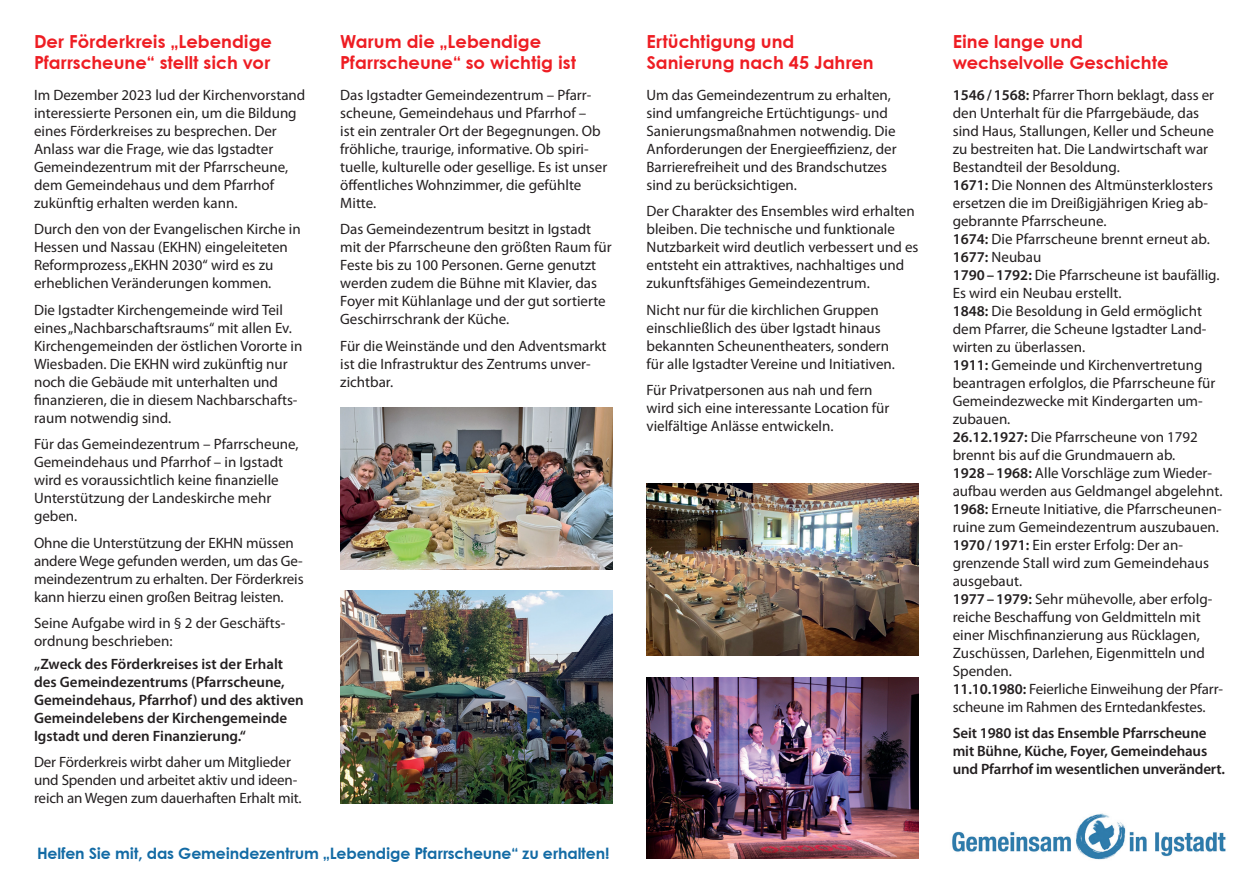
<style>
.page{position:relative;width:1259px;height:893px;background:#fff}
.page>*{position:absolute;margin:0;border:0;box-sizing:border-box;transform-origin:0 0}
.t1{font:700 18px/21.6px "Century Gothic Paneuropean";color:#ee1d23}
.t2{font:700 15.75px "Century Gothic Paneuropean";letter-spacing:-.01em;color:#136ba5}
.t3{font:15px/18px "Myriad Pro";color:#231f20}
.t4{font:600 15px/18px "Myriad Pro";color:#231f20}
.s1{font-weight:600}
</style>
<div class="page">
<img style="left:340px;top:591px;width:272px;height:212px">
<img style="left:340px;top:408px;width:272px;height:161px">
<img style="left:646px;top:483px;width:272px;height:173px">
<img style="left:646px;top:677px;width:272px;height:182px">
<img style="left:952px;top:813px;width:274px;height:47px">
<p class="t1" style="left:34px;top:32px;width:239px">Der Förderkreis „Lebendige<br>Pfarrscheune“ stellt sich vor</p>
<p class="t3" style="left:34px;top:87px;width:273px">Im Dezember 2023 lud der Kirchenvorstand interessierte Personen ein, um die Bildung eines Förderkreises zu besprechen. Der Anlass war die Frage, wie das Igstadter Gemeindezentrum mit der Pfarrscheune, dem Gemeindehaus und dem Pfarrhof zukünftig erhalten werden kann.</p>
<p class="t3" style="left:34px;top:222px;width:268px">Durch den von der Evangelischen Kirche in Hessen und Nassau (EKHN) eingeleiteten Reformprozess „EKHN 2030“ wird es zu erheblichen Veränderungen kommen.</p>
<p class="t3" style="left:34px;top:302px;width:270px">Die Igstadter Kirchengemeinde wird Teil eines „Nachbarschaftsraums“ mit allen Ev.<br>Kirchengemeinden der östlichen Vororte in Wiesbaden. Die EKHN wird zukünftig nur noch die Gebäude mit unterhalten und finanzieren, die in diesem Nachbarschafts&shy;raum notwendig sind.</p>
<p class="t3" style="left:34px;top:437px;width:266px">Für das Gemeindezentrum – Pfarrscheune, Gemeindehaus und Pfarrhof – in Igstadt wird es voraussichtlich keine finanzielle Unterstützung der Landeskirche mehr geben.</p>
<p class="t3" style="left:34px;top:535px;width:271px">Ohne die Unterstützung der EKHN müssen andere Wege gefunden werden, um das Ge&shy;meindezentrum zu erhalten. Der Förderkreis kann hierzu einen großen Beitrag leisten.</p>
<p class="t3" style="left:34px;top:616px;width:253px">Seine Aufgabe wird in § 2 der Geschäfts&shy;ordnung beschrieben:</p>
<p class="t4" style="left:34px;top:656px;width:271px">„Zweck des Förderkreises ist der Erhalt des Gemeindezentrums (Pfarrscheune, Gemeindehaus, Pfarrhof) und des aktiven Gemeindelebens der Kirchengemeinde Igstadt und deren Finanzierung.“</p>
<p class="t3" style="left:34px;top:754px;width:269px">Der Förderkreis wirbt daher um Mitglieder und Spenden und arbeitet aktiv und ideen&shy;reich an Wegen zum dauerhaften Erhalt mit.</p>
<p class="t1" style="left:340px;top:32px;width:237px">Warum die „Lebendige<br>Pfarrscheune“ so wichtig ist</p>
<p class="t3" style="left:340px;top:87px;width:268px">Das Igstadter Gemeindezentrum – Pfarr&shy;scheune, Gemeindehaus und Pfarrhof –<br>ist ein zentraler Ort der Begegnungen. Ob fröhliche, traurige, informative. Ob spiri&shy;tuelle, kulturelle oder gesellige. Es ist unser öffentliches Wohnzimmer, die gefühlte Mitte.</p>
<p class="t3" style="left:340px;top:222px;width:273px">Das Gemeindezentrum besitzt in Igstadt mit der Pfarrscheune den größten Raum für Feste bis zu 100 Personen. Gerne genutzt werden zudem die Bühne mit Klavier, das Foyer mit Kühlanlage und der gut sortierte Geschirrschrank der Küche.</p>
<p class="t3" style="left:340px;top:338px;width:268px">Für die Weinstände und den Adventsmarkt ist die Infrastruktur des Zentrums unver&shy;zichtbar.</p>
<p class="t2" style="left:37px;top:847px;width:574px">Helfen Sie mit, das Gemeindezentrum „Lebendige Pfarrscheune“ zu erhalten!</p>
<p class="t1" style="left:646px;top:32px;width:229px">Ertüchtigung und<br>Sanierung nach 45 Jahren</p>
<p class="t3" style="left:646px;top:87px;width:251px">Um das Gemeindezentrum zu erhalten, sind umfangreiche Ertüchtigungs- und Sanierungsmaßnahmen notwendig. Die Anforderungen der Energieeffizienz, der Barrierefreiheit und des Brandschutzes sind zu berücksichtigen.</p>
<p class="t3" style="left:646px;top:204px;width:273px">Der Charakter des Ensembles wird erhalten bleiben. Die technische und funktionale Nutzbarkeit wird deutlich verbessert und es entsteht ein attraktives, nachhaltiges und zukunftsfähiges Gemeindezentrum.</p>
<p class="t3" style="left:646px;top:302px;width:250px">Nicht nur für die kirchlichen Gruppen einschließlich des über Igstadt hinaus bekannten Scheunentheaters, sondern für alle Igstadter Vereine und Initiativen.</p>
<p class="t3" style="left:646px;top:383px;width:244px">Für Privatpersonen aus nah und fern wird sich eine interessante Location für vielfältige Anlässe entwickeln.</p>
<p class="t1" style="left:952px;top:32px;width:217px">Eine lange und wechselvolle Geschichte</p>
<p class="t3" style="left:952px;top:87px;width:272px"><span class="s1">1546 / 1568:</span> Pfarrer Thorn beklagt, dass er den Unterhalt für die Pfarrgebäude, das sind Haus, Stallungen, Keller und Scheune zu bestreiten hat. Die Landwirtschaft war Bestandteil der Besoldung.<br><span class="s1">1671:</span> Die Nonnen des Altmünsterklosters ersetzen die im Dreißigjährigen Krieg ab&shy;gebrannte Pfarrscheune.<br><span class="s1">1674:</span> Die Pfarrscheune brennt erneut ab.<br><span class="s1">1677:</span> Neubau<br><span class="s1">1790 – 1792:</span> Die Pfarrscheune ist baufällig.<br>Es wird ein Neubau erstellt.<br><span class="s1">1848:</span> Die Besoldung in Geld ermöglicht dem Pfarrer, die Scheune Igstadter Land&shy;wirten zu überlassen.<br><span class="s1">1911:</span> Gemeinde und Kirchenvertretung beantragen erfolglos, die Pfarrscheune für Gemeindezwecke mit Kindergarten um&shy;zubauen.<br><span class="s1">26.12.1927:</span> Die Pfarrscheune von 1792 brennt bis auf die Grundmauern ab.<br><span class="s1">1928 – 1968:</span> Alle Vorschläge zum Wieder&shy;aufbau werden aus Geldmangel abgelehnt.<br><span class="s1">1968:</span> Erneute Initiative, die Pfarrscheunen&shy;ruine zum Gemeindezentrum auszubauen.<br><span class="s1">1970 / 1971:</span> Ein erster Erfolg: Der an&shy;grenzende Stall wird zum Gemeindehaus ausgebaut.<br><span class="s1">1977 – 1979:</span> Sehr mühevolle, aber erfolg&shy;reiche Beschaffung von Geldmitteln mit einer Mischfinanzierung aus Rücklagen, Zuschüssen, Darlehen, Eigenmitteln und Spenden.<br><span class="s1">11.10.1980:</span> Feierliche Einweihung der Pfarr&shy;scheune im Rahmen des Erntedankfestes.</p>
<p class="t4" style="left:952px;top:726px;width:274px">Seit 1980 ist das Ensemble Pfarrscheune mit Bühne, Küche, Foyer, Gemeindehaus und Pfarrhof im wesentlichen unverändert.</p>
</div>
